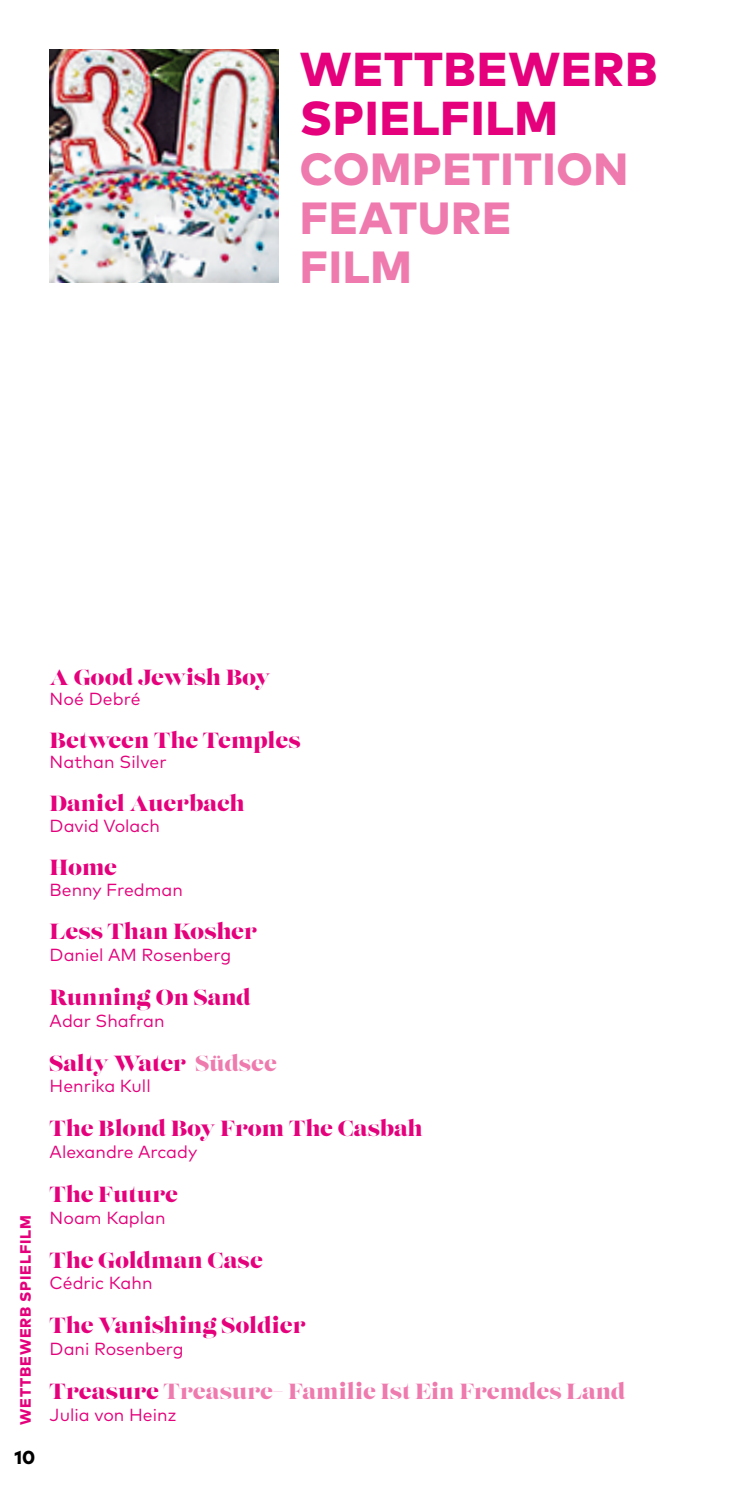
<style>
.page{position:relative;width:745px;height:1489px;background:#fff}
.page>*{position:absolute;margin:0;border:0;box-sizing:border-box;transform-origin:0 0}
.t1{font:800 47.5px/49.2px "Mark OT";letter-spacing:.015em;color:#e5007c}
.t2{font:800 45px/49.2px "Mark OT";letter-spacing:.015em;color:#ee7aae}
.t3{font:22px "Lust Display";letter-spacing:.005em;color:#e5007c}
.t4{font:22px "Lust Display";letter-spacing:.005em;color:#ee7aae}
.t5{font:800 18.75px "Mark OT";color:#000}
.t6{font:17.5px "Mark OT";color:#e5007c}
.t7{font:800 15px "Mark OT";letter-spacing:.055em;color:#e5007c}
.s1{color:#ee7aae}
.s2{color:#e5007c}
</style>
<div class="page">
<img style="left:50px;top:50px;width:228px;height:233px">
<h1 class="t1" style="left:300px;top:43px;width:359px">WETTBEWERB<br>SPIELFILM</h1>
<h2 class="t2" style="left:300px;top:143px;width:329px">COMPETITION<br>FEATURE<br>FILM</h2>
<p class="t7" style="left:16px;top:1424px;width:211px;rotate:-90deg">WETTBEWERB SPIELFILM</p>
<p class="t5" style="left:14px;top:1444px;width:22px">10</p>
<p class="t3" style="left:50px;top:663px;width:222px">A Good Jewish Boy</p>
<p class="t6" style="left:50px;top:688px;width:92px">Noé Debré</p>
<p class="t3" style="left:50px;top:726px;width:252px">Between The Temples</p>
<p class="t6" style="left:50px;top:751px;width:118px">Nathan Silver</p>
<p class="t3" style="left:50px;top:789px;width:197px">Daniel Auerbach</p>
<p class="t6" style="left:50px;top:814px;width:112px">David Volach</p>
<p class="t3" style="left:50px;top:853px;width:69px">Home</p>
<p class="t6" style="left:50px;top:878px;width:135px">Benny Fredman</p>
<p class="t3" style="left:50px;top:917px;width:209px">Less Than Kosher</p>
<p class="t6" style="left:50px;top:944px;width:183px">Daniel AM Rosenberg</p>
<p class="t3" style="left:50px;top:983px;width:202px">Running On Sand</p>
<p class="t6" style="left:50px;top:1009px;width:116px">Adar Shafran</p>
<p class="t3" style="left:50px;top:1048px;width:228px">Salty Water <span class="s1">Südsee</span></p>
<p class="t6" style="left:50px;top:1075px;width:102px">Henrika Kull</p>
<p class="t3" style="left:50px;top:1114px;width:374px">The Blond Boy From The Casbah</p>
<p class="t6" style="left:50px;top:1141px;width:149px">Alexandre Arcady</p>
<p class="t3" style="left:50px;top:1180px;width:130px">The Future</p>
<p class="t6" style="left:50px;top:1206px;width:117px">Noam Kaplan</p>
<p class="t3" style="left:50px;top:1245px;width:214px">The Goldman Case</p>
<p class="t6" style="left:50px;top:1272px;width:104px">Cédric Kahn</p>
<p class="t3" style="left:50px;top:1311px;width:257px">The Vanishing Soldier</p>
<p class="t6" style="left:50px;top:1337px;width:135px">Dani Rosenberg</p>
<p class="t4" style="left:50px;top:1377px;width:576px"><span class="s2">Treasure</span> Treasure<span class="s2">–</span> Familie Ist Ein Fremdes Land</p>
<p class="t6" style="left:50px;top:1403px;width:128px">Julia von Heinz</p>
</div>
